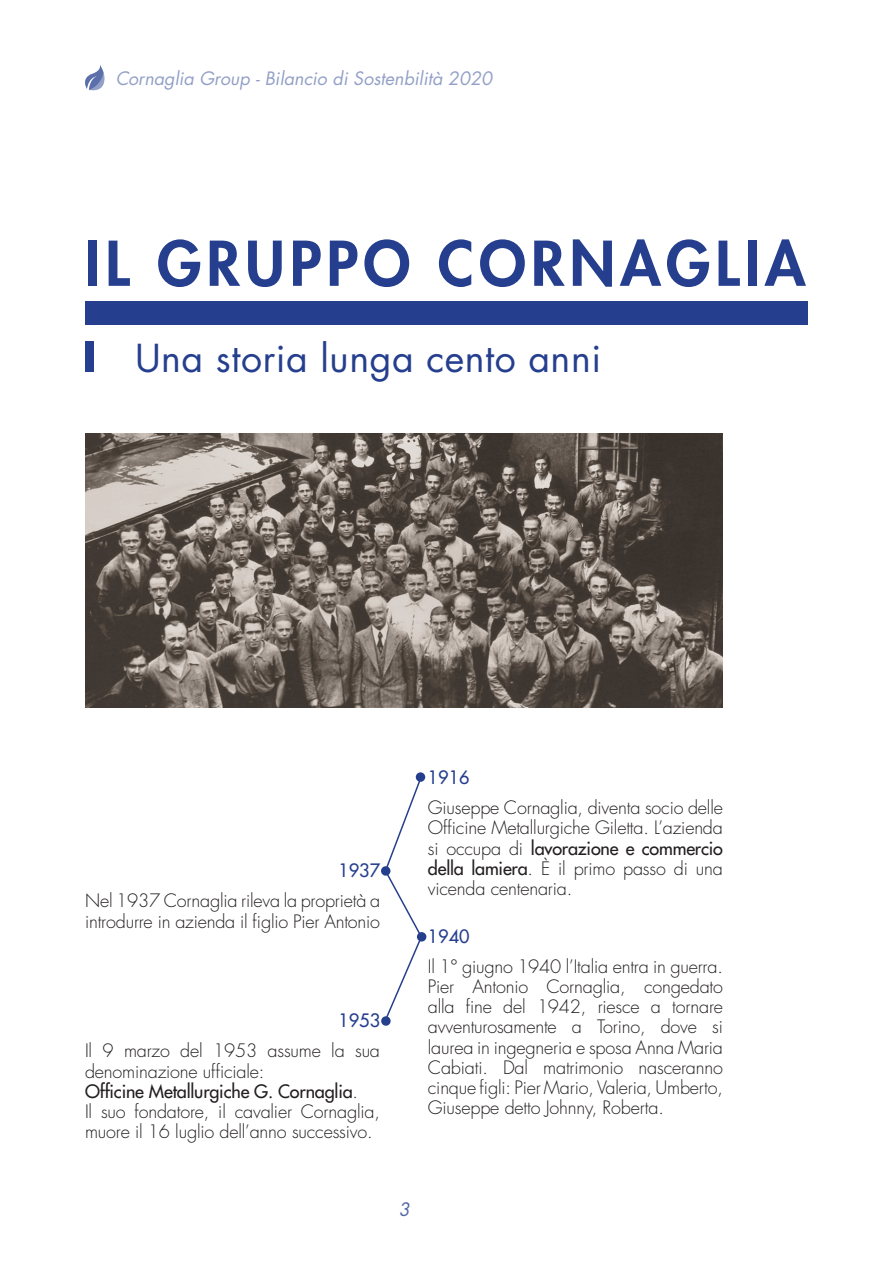
<style>
.page{position:relative;width:893px;height:1263px;background:#fff}
.page>*{position:absolute;margin:0;border:0;box-sizing:border-box;transform-origin:0 0}
.t1{font:800 60px "Futura Std";letter-spacing:.085em;color:#253f8e}
.t2{font:37.5px "Futura Std";letter-spacing:.015em;color:#253f8e}
.t3{font:300 18px/20.2px "Futura Std";letter-spacing:-.01em;color:#231f20}
.t4{font:italic 18px "Futura Std";color:#253f8e}
.t5{font:500 18px "Futura Std";letter-spacing:-.01em;color:#231f20}
.t6{font:500 18px "Futura Std";color:#253f8e}
.s1{font-weight:300}
.s2{font-weight:500}
</style>
<div class="page">
<div style="left:85px;top:301px;width:723px;height:24px;background:#253f8e"></div>
<svg style="left:383px;top:776px;width:40px;height:241px"></svg>
<div style="left:416px;top:772px;width:9px;height:10px;background:#253f8e;border-radius:50%"></div>
<div style="left:381px;top:866px;width:9px;height:10px;background:#253f8e;border-radius:50%"></div>
<div style="left:417px;top:932px;width:9px;height:9px;background:#253f8e;border-radius:50%"></div>
<div style="left:381px;top:1016px;width:10px;height:10px;background:#253f8e;border-radius:50%"></div>
<div style="left:85px;top:341px;width:9px;height:31px;background:#253f8e"></div>
<svg style="left:85px;top:65px;width:20px;height:26px"></svg>
<img style="left:85px;top:434px;width:638px;height:274px">
<p class="t4" style="left:115px;top:67px;width:379px">Cornaglia Group - Bilancio di Sostenbilità 2020</p>
<p class="t1" style="left:85px;top:226px;width:722px">IL GRUPPO CORNAGLIA</p>
<p class="t2" style="left:135px;top:334px;width:468px">Una storia lunga cento anni</p>
<p class="t6" style="left:338px;top:859px;width:43px">1937</p>
<p class="t3" style="left:85px;top:891px;width:297px">Nel 1937 Cornaglia rileva la proprietà a introdurre in azienda il figlio Pier Antonio</p>
<p class="t6" style="left:338px;top:1009px;width:43px">1953</p>
<p class="t3" style="left:85px;top:1041px;width:297px">Il 9 marzo del 1953 assume la sua denominazione ufficiale:</p>
<p class="t5" style="left:85px;top:1080px;width:275px">Officine Metallurgiche G. Cornaglia<span class="s1">.</span></p>
<p class="t3" style="left:85px;top:1102px;width:297px">Il suo fondatore, il cavalier Cornaglia, muore il 16 luglio dell’anno successivo.</p>
<p class="t6" style="left:428px;top:766px;width:43px">1916</p>
<p class="t3" style="left:428px;top:798px;width:297px;text-align:justify">Giuseppe Cornaglia, diventa socio delle Officine Metallurgiche Giletta. L’azienda si occupa di <span class="s2">lavorazione e commercio della lamiera</span>. È il primo passo di una vicenda centenaria.</p>
<p class="t6" style="left:428px;top:925px;width:43px">1940</p>
<p class="t3" style="left:428px;top:956px;width:297px;text-align:justify">Il 1° giugno 1940 l’Italia entra in guerra.<br>Pier Antonio Cornaglia, congedato alla fine del 1942, riesce a tornare avventurosamente a Torino, dove si laurea in ingegneria e sposa Anna Maria Cabiati. Dal matrimonio nasceranno cinque figli: Pier Mario, Valeria, Umberto, Giuseppe detto Johnny, Roberta.</p>
<p class="t4" style="left:398px;top:1198px;width:13px">3</p>
</div>
